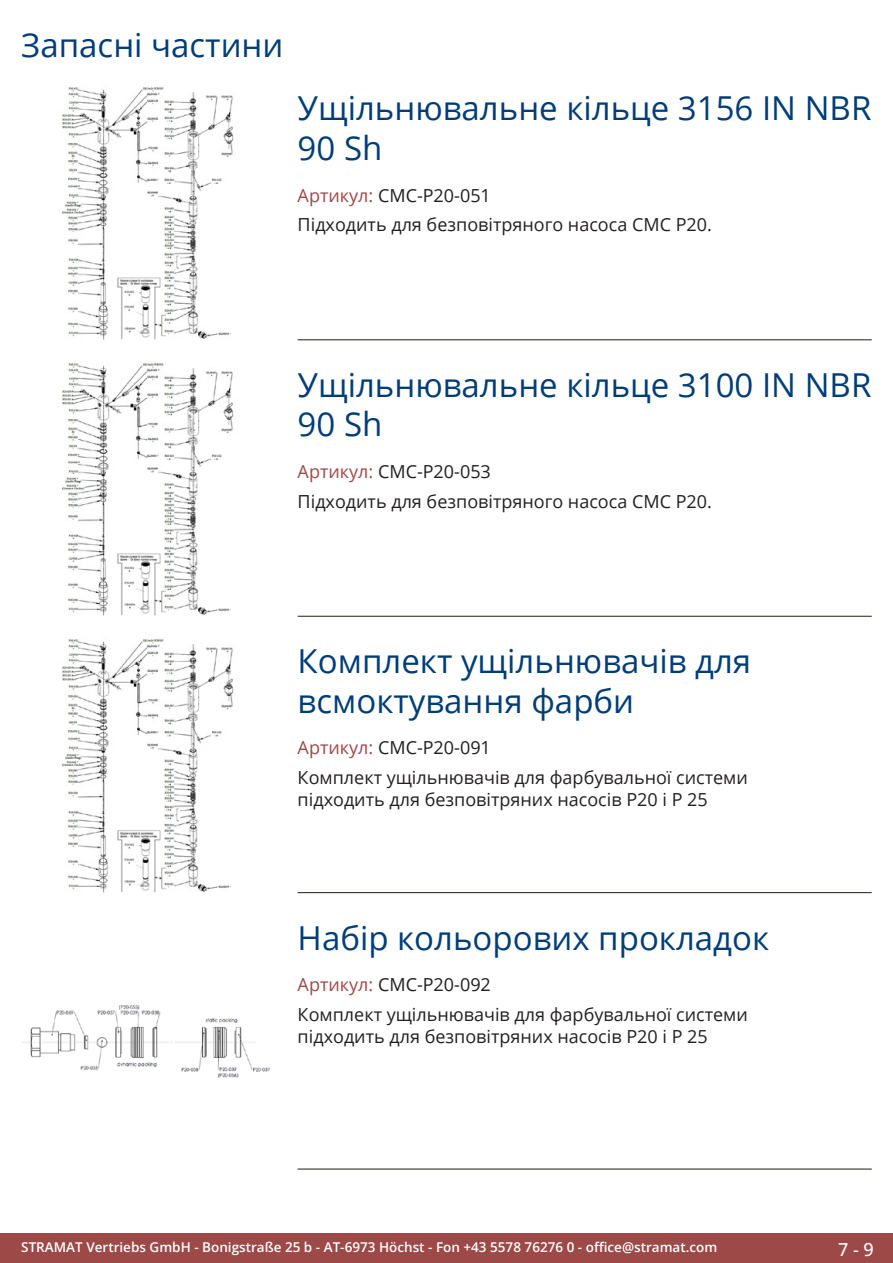
<style>
.page{position:relative;width:893px;height:1263px;background:#fff}
.page>*{position:absolute;margin:0;border:0;box-sizing:border-box;transform-origin:0 0}
.Produkttitel{font:33px/39.6px "Open Sans";color:#003d78}
.RastTitel{font:33px "Open Sans";color:#003d78}
.Beschreibung_Text{font:18px/21.6px "Open Sans";color:#231f20}
.TechDaten_Überschrif{font:18px "Open Sans";color:#231f20}
.t1{font:500 18px "Open Sans";color:#fff}
.t2{font:600 13.5px "Open Sans";color:#fff}
.s1{color:#9c4948}
</style>
<div class="page">
<div style="left:0;top:1233px;width:893px;height:30px;background:#9c4948"></div>
<hr style="left:298px;top:340px;width:574px;height:1px;background:#201d08">
<hr style="left:298px;top:616px;width:574px;height:1px;background:#201d08">
<hr style="left:298px;top:892px;width:574px;height:1px;background:#201d08">
<hr style="left:298px;top:1169px;width:574px;height:1px;background:#201d08">
<img style="left:61px;top:87px;width:173px;height:253px">
<img style="left:61px;top:363px;width:173px;height:253px">
<img style="left:61px;top:639px;width:173px;height:254px">
<img style="left:22px;top:1005px;width:248px;height:73px">
<p class="RastTitel" style="left:21px;top:22px;width:264px">Запасні частини</p>
<p class="Produkttitel" style="left:298px;top:88px;width:575px">Ущільнювальне кільце 3156 IN NBR<br>90 Sh</p>
<p class="TechDaten_Überschrif" style="left:298px;top:183px;width:195px"><span class="s1">Артикул:</span> CMC-P20-051</p>
<p class="Beschreibung_Text" style="left:298px;top:214px;width:416px">Підходить для безповітряного насоса CMC P20.</p>
<p class="Produkttitel" style="left:298px;top:364px;width:575px">Ущільнювальне кільце 3100 IN NBR<br>90 Sh</p>
<p class="TechDaten_Überschrif" style="left:298px;top:459px;width:195px"><span class="s1">Артикул:</span> CMC-P20-053</p>
<p class="Beschreibung_Text" style="left:298px;top:490px;width:416px">Підходить для безповітряного насоса CMC P20.</p>
<p class="Produkttitel" style="left:298px;top:640px;width:455px">Комплект ущільнювачів для всмоктування фарби</p>
<p class="TechDaten_Überschrif" style="left:298px;top:735px;width:195px"><span class="s1">Артикул:</span> CMC-P20-091</p>
<p class="Beschreibung_Text" style="left:298px;top:766px;width:452px">Комплект ущільнювачів для фарбувальної системи підходить для безповітряних насосів P20 і P 25</p>
<p class="Produkttitel" style="left:298px;top:917px;width:473px">Набір кольорових прокладок</p>
<p class="TechDaten_Überschrif" style="left:298px;top:972px;width:195px"><span class="s1">Артикул:</span> CMC-P20-092</p>
<p class="Beschreibung_Text" style="left:298px;top:1003px;width:452px">Комплект ущільнювачів для фарбувальної системи підходить для безповітряних насосів P20 і P 25</p>
<p class="t2" style="left:21px;top:1238px;width:698px">STRAMAT Vertriebs GmbH - Bonigstraße 25 b - AT-6973 Höchst - Fon +43 5578 76276 0 - office@stramat.com</p>
<p class="t1" style="left:838px;top:1237px;width:37px">7 - 9</p>
</div>
